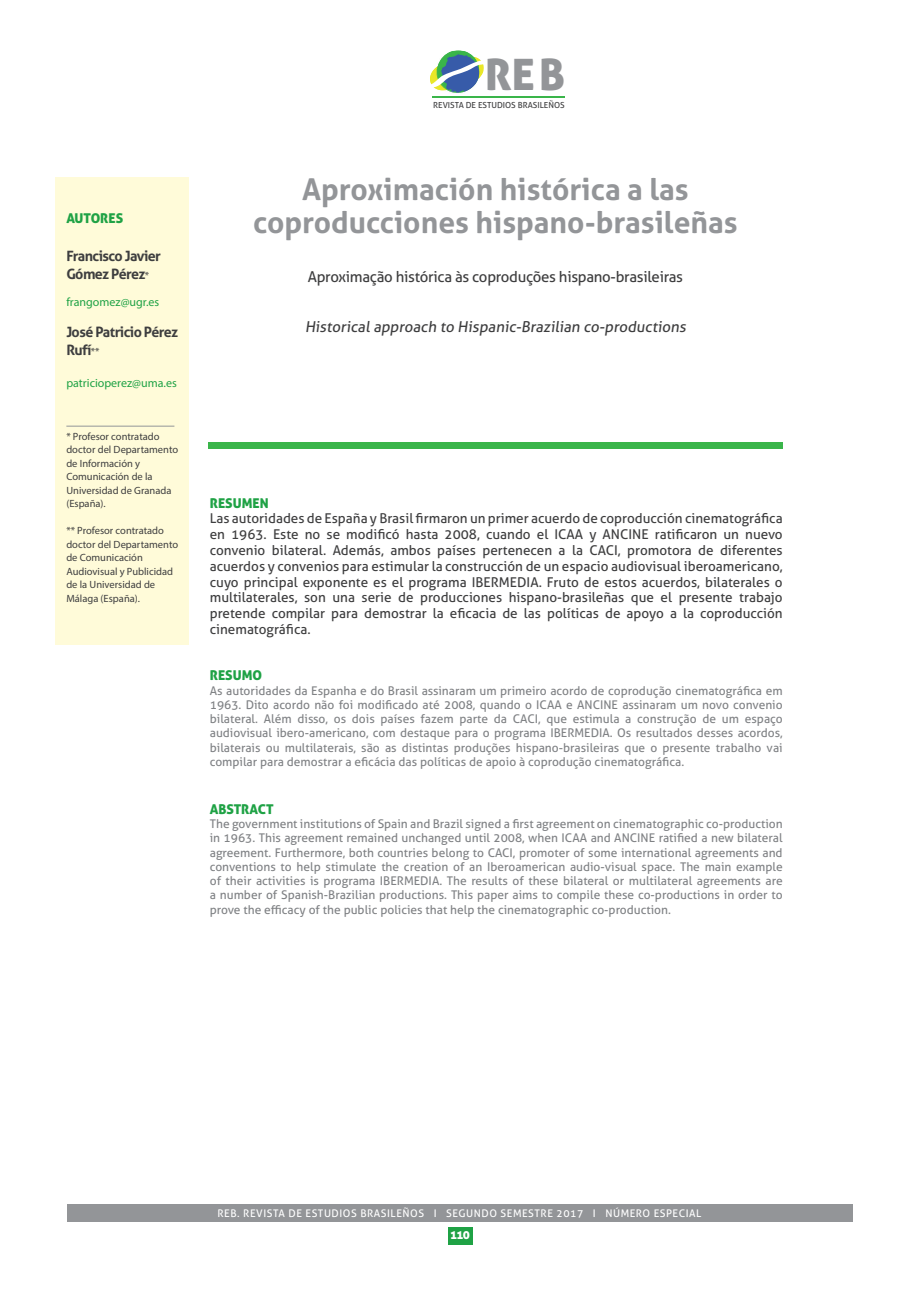
<style>
.page{position:relative;width:919px;height:1289px;background:#fff}
.page>*{position:absolute;margin:0;border:0;box-sizing:border-box;transform-origin:0 0}
.t1{font:43.35px "Aller Display";color:#939598}
.t2{font:700 30px/33px "Aller";color:#939598;text-align:center}
.t3{font:15px "Aller";letter-spacing:-.02em;color:#3e3e3f}
.t4{font:700 14.25px/18px "Aller";letter-spacing:-.04em;color:#3e3e3f}
.body{font:13.5px/15.8px "Aller";color:#3e3e3f;text-align:justify}
.body-2{font:13.5px "Aller Display";color:#1fa245}
.body-3{font:12px/14.2px "Aller";color:#808285;text-align:justify}
.t5{font:12px "Myriad Pro";color:#1fa245}
.t6{font:12px "Aller Display";color:#fff}
.body-4{font:10.5px/13.5px "Myriad Pro";color:#3e3e3f}
.t7{font:10.5px "Aller";letter-spacing:.05em;color:#fff}
.t8{font:8.4px "Aller";color:#3e3e3f}
.s1{font-family:"Myriad Pro";font-weight:400;font-size:10.5px}
</style>
<div class="page">
<img style="left:432px;top:50px;width:88px;height:47px">
<img style="left:437px;top:51px;width:41px;height:4px">
<svg style="left:430px;top:55px;width:58px;height:37px"></svg>
<hr style="left:432px;top:97px;width:133px;height:1px;background:#3ab54a">
<div style="left:67px;top:1203px;width:785px;height:18px;background:#939598"></div>
<div style="left:448px;top:1226px;width:24px;height:18px;background:#1fa245"></div>
<div style="left:209px;top:443px;width:573px;height:6px;background:#3ab54a"></div>
<div style="left:55px;top:177px;width:134px;height:467px;background:#fffbd9"></div>
<hr style="left:66px;top:426px;width:108px;height:1px;background:#939598">
<p class="body-2" style="left:66px;top:210px;width:58px">AUTORES</p>
<p class="t4" style="left:66px;top:247px;width:96px">Francisco Javier<br>Gómez Pérez<span class="s1">*</span></p>
<p class="t5" style="left:66px;top:294px;width:94px">frangomez@ugr.es</p>
<p class="t4" style="left:66px;top:323px;width:113px">José Patricio Pérez<br>Rufí<span class="s1">**</span></p>
<p class="t5" style="left:66px;top:375px;width:112px">patricioperez@uma.es</p>
<p class="body-4" style="left:66px;top:429px;width:113px">* Profesor contratado doctor del Departamento de Información y<br>Comunicación de la<br>Universidad de Granada (España).</p>
<p class="body-4" style="left:66px;top:523px;width:113px">** Profesor contratado doctor del Departamento de Comunicación<br>Audiovisual y Publicidad de la Universidad de<br>Málaga (España).</p>
<h1 class="t1" style="left:485px;top:47px;width:81px">REB</h1>
<p class="t8" style="left:433px;top:100px;width:133px">REVISTA DE ESTUDIOS BRASILEÑOS</p>
<p class="t2" style="left:253px;top:173px;width:486px">Aproximación histórica a las coproducciones hispano-brasileñas</p>
<p class="t3" style="left:308px;top:268px;width:377px">Aproximação histórica às coproduções hispano-brasileiras</p>
<p class="t3" style="left:305px;top:317px;width:385px">Historical approach to Hispanic-Brazilian co-productions</p>
<p class="body-2" style="left:210px;top:494px;width:60px">RESUMEN</p>
<p class="body" style="left:210px;top:511px;width:574px">Las autoridades de España y Brasil firmaron un primer acuerdo de coproducción cinematográfica en 1963. Este no se modificó hasta 2008, cuando el ICAA y ANCINE ratificaron un nuevo convenio bilateral. Además, ambos países pertenecen a la CACI, promotora de diferentes acuerdos y convenios para estimular la construcción de un espacio audiovisual iberoamericano, cuyo principal exponente es el programa IBERMEDIA. Fruto de estos acuerdos, bilaterales o multilaterales, son una serie de producciones hispano-brasileñas que el presente trabajo pretende compilar para demostrar la eficacia de las políticas de apoyo a la coproducción cinematográfica.</p>
<p class="body-2" style="left:210px;top:667px;width:54px">RESUMO</p>
<p class="body-3" style="left:210px;top:683px;width:574px">As autoridades da Espanha e do Brasil assinaram um primeiro acordo de coprodução cinematográfica em 1963. Dito acordo não foi modificado até 2008, quando o ICAA e ANCINE assinaram um novo convenio bilateral. Além disso, os dois países fazem parte da CACI, que estimula a construção de um espaço audiovisual ibero-americano, com destaque para o programa IBERMEDIA. Os resultados desses acordos, bilaterais ou multilaterais, são as distintas produções hispano-brasileiras que o presente trabalho vai compilar para demostrar a eficácia das políticas de apoio à coprodução cinematográfica.</p>
<p class="body-2" style="left:210px;top:800px;width:65px">ABSTRACT</p>
<p class="body-3" style="left:210px;top:816px;width:574px">The government institutions of Spain and Brazil signed a first agreement on cinematographic co-production in 1963. This agreement remained unchanged until 2008, when ICAA and ANCINE ratified a new bilateral agreement. Furthermore, both countries belong to CACI, promoter of some international agreements and conventions to help stimulate the creation of an Iberoamerican audio-visual space. The main example of their activities is programa IBERMEDIA. The results of these bilateral or multilateral agreements are a number of Spanish-Brazilian productions. This paper aims to compile these co-productions in order to prove the efficacy of the public policies that help the cinematographic co-production.</p>
<p class="t7" style="left:217px;top:1206px;width:485px">REB. REVISTA DE ESTUDIOS BRASILEÑOS I SEGUNDO SEMESTRE 2017 I NÚMERO ESPECIAL</p>
<p class="t6" style="left:450px;top:1227px;width:21px">110</p>
</div>
